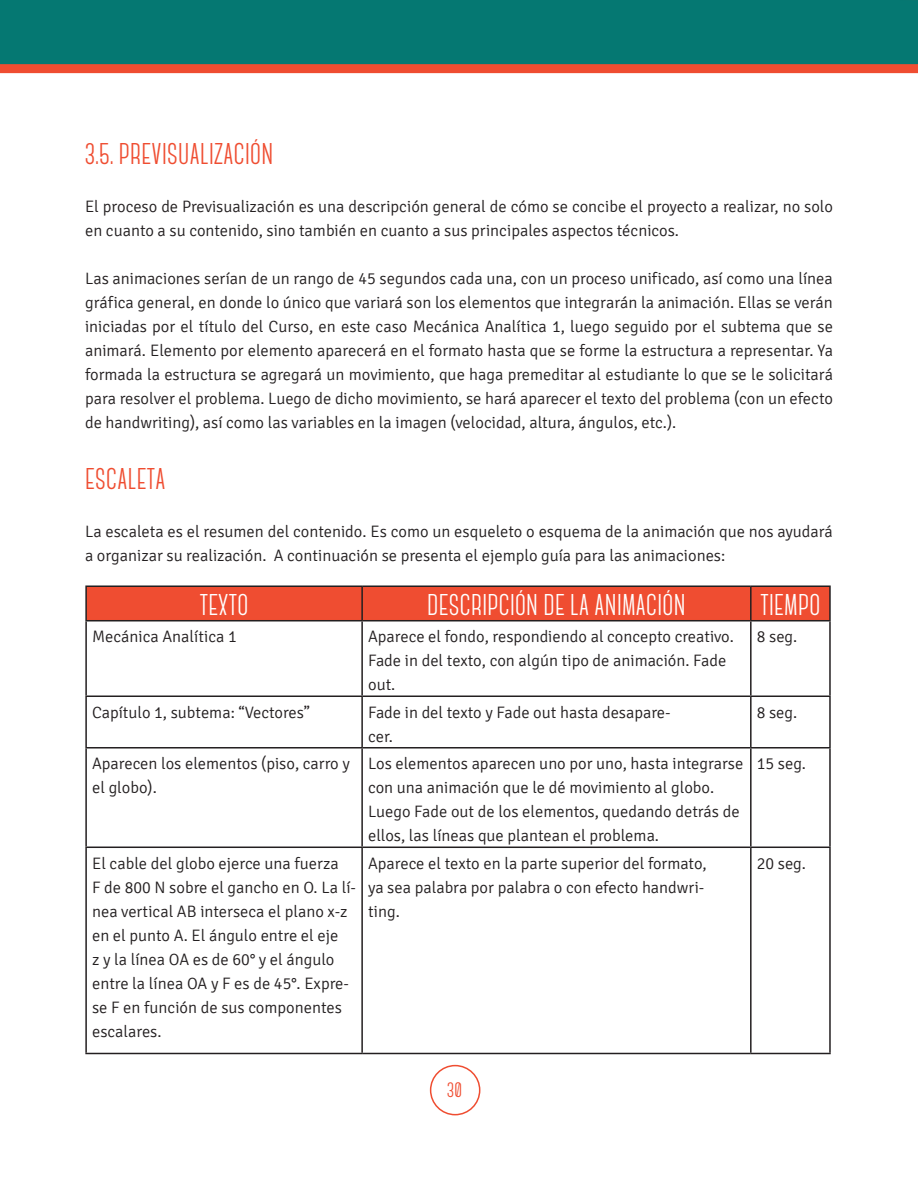
<style>
.page{position:relative;width:918px;height:1188px;background:#fff}
.page>*{position:absolute;margin:0;border:0;box-sizing:border-box;transform-origin:0 0}
.t1{font:700 30px "Canter";letter-spacing:.01em;color:#fff}
.t2{font:700 30px "Canter";letter-spacing:.01em;color:#ef4d31}
.t3{font:700 21px "Canter";color:#ef4d31}
.t4{font:300 16.5px/24px "Signika";color:#231f20}
</style>
<div class="page">
<svg style="left:0;top:0;width:918px;height:74px;background:#24746b"></svg>
<div style="left:430px;top:1065px;width:50px;height:50px;border:2px solid #ef4d31;border-radius:50%"></div>
<div style="left:87px;top:587px;width:742px;height:33px;background:#ef4d31"></div>
<hr style="left:85px;top:585px;width:277px;height:2px;background:#231f20">
<hr style="left:85px;top:587px;width:2px;height:33px;background:#231f20">
<hr style="left:362px;top:585px;width:389px;height:2px;background:#231f20">
<hr style="left:361px;top:587px;width:2px;height:33px;background:#231f20">
<hr style="left:751px;top:585px;width:80px;height:2px;background:#231f20">
<hr style="left:750px;top:587px;width:2px;height:33px;background:#231f20">
<hr style="left:829px;top:587px;width:2px;height:33px;background:#231f20">
<hr style="left:85px;top:620px;width:277px;height:1px;background:#231f20">
<hr style="left:85px;top:621px;width:2px;height:75px;background:#231f20">
<hr style="left:362px;top:620px;width:389px;height:1px;background:#231f20">
<hr style="left:361px;top:621px;width:2px;height:75px;background:#231f20">
<hr style="left:751px;top:620px;width:80px;height:1px;background:#231f20">
<hr style="left:750px;top:621px;width:2px;height:75px;background:#231f20">
<hr style="left:829px;top:621px;width:2px;height:75px;background:#231f20">
<hr style="left:85px;top:696px;width:277px;height:1px;background:#231f20">
<hr style="left:85px;top:697px;width:2px;height:50px;background:#231f20">
<hr style="left:362px;top:696px;width:389px;height:1px;background:#231f20">
<hr style="left:361px;top:697px;width:2px;height:50px;background:#231f20">
<hr style="left:751px;top:696px;width:80px;height:1px;background:#231f20">
<hr style="left:750px;top:697px;width:2px;height:50px;background:#231f20">
<hr style="left:829px;top:697px;width:2px;height:50px;background:#231f20">
<hr style="left:85px;top:747px;width:277px;height:2px;background:#231f20">
<hr style="left:85px;top:749px;width:2px;height:98px;background:#231f20">
<hr style="left:362px;top:747px;width:389px;height:2px;background:#231f20">
<hr style="left:361px;top:749px;width:2px;height:98px;background:#231f20">
<hr style="left:751px;top:747px;width:80px;height:2px;background:#231f20">
<hr style="left:750px;top:749px;width:2px;height:98px;background:#231f20">
<hr style="left:829px;top:749px;width:2px;height:98px;background:#231f20">
<hr style="left:85px;top:847px;width:277px;height:1px;background:#231f20">
<hr style="left:85px;top:848px;width:2px;height:205px;background:#231f20">
<hr style="left:362px;top:847px;width:389px;height:1px;background:#231f20">
<hr style="left:361px;top:848px;width:2px;height:205px;background:#231f20">
<hr style="left:751px;top:847px;width:80px;height:1px;background:#231f20">
<hr style="left:750px;top:848px;width:2px;height:205px;background:#231f20">
<hr style="left:829px;top:848px;width:2px;height:205px;background:#231f20">
<hr style="left:85px;top:1053px;width:277px;height:1px;background:#231f20">
<hr style="left:362px;top:1053px;width:389px;height:1px;background:#231f20">
<hr style="left:751px;top:1053px;width:80px;height:1px;background:#231f20">
<h1 class="t2" style="left:85px;top:139px;width:190px">3.5. PREVISUALIZACIÓN</h1>
<p class="t4" style="left:85px;top:195px;width:749px">El proceso de Previsualización es una descripción general de cómo se concibe el proyecto a realizar, no solo en cuanto a su contenido, sino también en cuanto a sus principales aspectos técnicos.</p>
<p class="t4" style="left:85px;top:267px;width:750px;text-align:justify">Las animaciones serían de un rango de 45 segundos cada una, con un proceso unificado, así como una línea gráfica general, en donde lo único que variará son los elementos que integrarán la animación. Ellas se verán iniciadas por el título del Curso, en este caso Mecánica Analítica 1, luego seguido por el subtema que se animará. Elemento por elemento aparecerá en el formato hasta que se forme la estructura a representar. Ya formada la estructura se agregará un movimiento, que haga premeditar al estudiante lo que se le solicitará para resolver el problema. Luego de dicho movimiento, se hará aparecer el texto del problema (con un efecto de handwriting), así como las variables en la imagen (velocidad, altura, ángulos, etc.).</p>
<h1 class="t2" style="left:85px;top:464px;width:11px">ESCALETA</h1>
<p class="t4" style="left:85px;top:520px;width:749px">La escaleta es el resumen del contenido. Es como un esqueleto o esquema de la animación que nos ayudará a organizar su realización. A continuación se presenta el ejemplo guía para las animaciones:</p>
<h1 class="t1" style="left:200px;top:590px;width:50px">TEXTO</h1>
<h1 class="t1" style="left:427px;top:590px;width:260px">DESCRIPCIÓN DE LA ANIMACIÓN</h1>
<h1 class="t1" style="left:760px;top:590px;width:62px">TIEMPO</h1>
<p class="t4" style="left:92px;top:625px;width:146px">Mecánica Analítica 1</p>
<p class="t4" style="left:368px;top:625px;width:367px">Aparece el fondo, respondiendo al concepto creativo.<br>Fade in del texto, con algún tipo de animación. Fade out.</p>
<p class="t4" style="left:757px;top:625px;width:42px">8 seg.</p>
<p class="t4" style="left:92px;top:701px;width:220px">Capítulo 1, subtema: “Vectores”</p>
<p class="t4" style="left:368px;top:701px;width:304px">Fade in del texto y Fade out hasta desapare&shy;cer.</p>
<p class="t4" style="left:757px;top:701px;width:42px">8 seg.</p>
<p class="t4" style="left:92px;top:752px;width:259px">Aparecen los elementos (piso, carro y el globo).</p>
<p class="t4" style="left:368px;top:752px;width:377px">Los elementos aparecen uno por uno, hasta integrarse con una animación que le dé movimiento al globo.<br>Luego Fade out de los elementos, quedando detrás de ellos, las líneas que plantean el problema.</p>
<p class="t4" style="left:757px;top:752px;width:51px">15 seg.</p>
<p class="t4" style="left:92px;top:852px;width:266px">El cable del globo ejerce una fuerza<br>F de 800 N sobre el gancho en O. La lí&shy;nea vertical AB interseca el plano x-z en el punto A. El ángulo entre el eje<br>z y la línea OA es de 60° y el ángulo entre la línea OA y F es de 45°. Expre&shy;se F en función de sus componentes escalares.</p>
<p class="t4" style="left:368px;top:852px;width:340px">Aparece el texto en la parte superior del formato, ya sea palabra por palabra o con efecto handwri&shy;ting.</p>
<p class="t4" style="left:757px;top:852px;width:51px">20 seg.</p>
<p class="t3" style="left:447px;top:1080px;width:17px">30</p>
</div>
